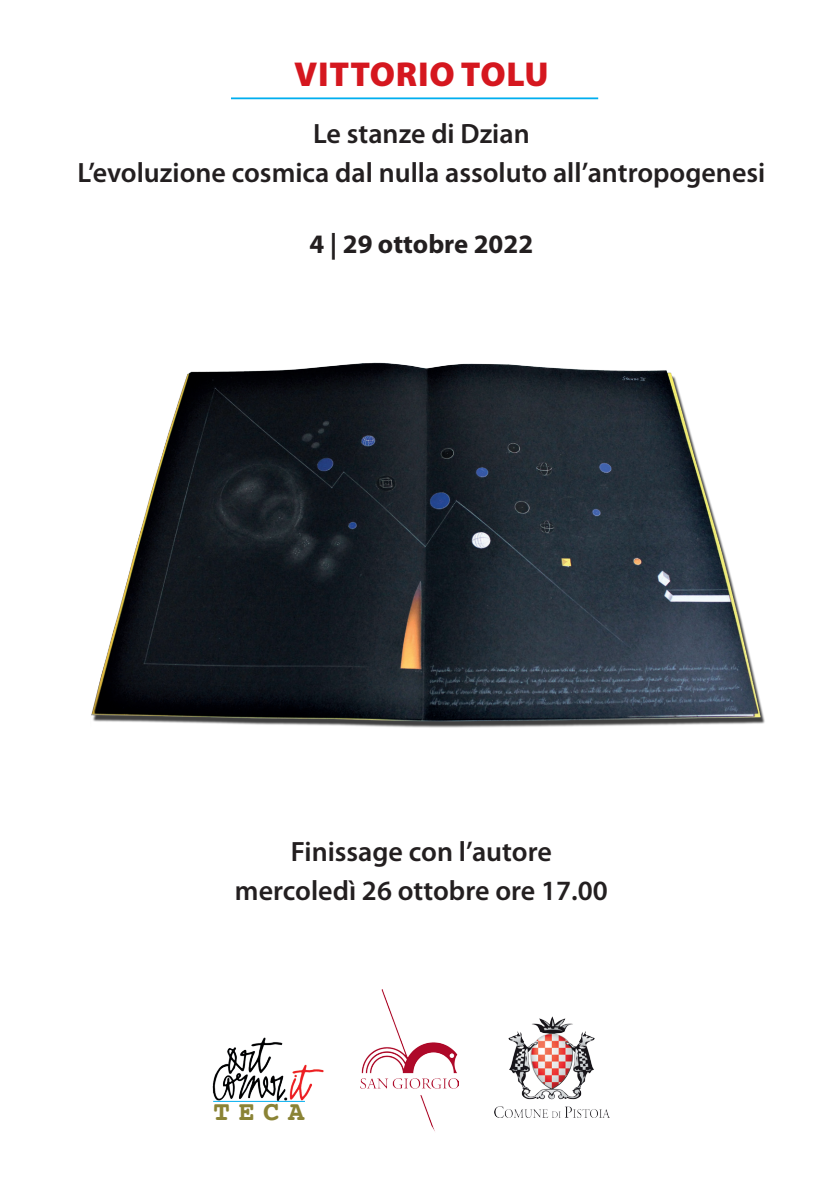
<style>
.page{position:relative;width:840px;height:1191px;background:#fff}
.page>*{position:absolute;margin:0;border:0;box-sizing:border-box;transform-origin:0 0}
.t1{font:900 34.6px "Myriad Pro";letter-spacing:.02em;color:#d5171f}
.t2{font:600 28px "Myriad Pro";color:#231f20}
.t3{font:700 27.2px "Courier";color:#8a8335}
.t4{font:700 26.8px "Myriad Pro";color:#231f20}
</style>
<div class="page">
<img style="left:212px;top:1037px;width:112px;height:65px">
<hr style="left:213px;top:1100px;width:92px;height:1px;background:#00aeef">
<img style="left:91px;top:362px;width:674px;height:366px">
<hr style="left:231px;top:97px;width:367px;height:2px;background:#00aeef">
<img style="left:360px;top:989px;width:98px;height:143px">
<img style="left:494px;top:1016px;width:115px;height:101px">
<p class="t1" style="left:294px;top:51px;width:256px">VITTORIO TOLU</p>
<p class="t2" style="left:313px;top:115px;width:218px">Le stanze di Dzian</p>
<p class="t2" style="left:77px;top:154px;width:689px">L’evoluzione cosmica dal nulla assoluto all’antropogenesi</p>
<p class="t4" style="left:309px;top:226px;width:225px">4 | 29 ottobre 2022</p>
<p class="t2" style="left:291px;top:833px;width:262px">Finissage con l’autore</p>
<p class="t2" style="left:235px;top:872px;width:374px">mercoledì 26 ottobre ore 17.00</p>
<p class="t3" style="left:213px;top:1089px;width:92px">TECA</p>
</div>
